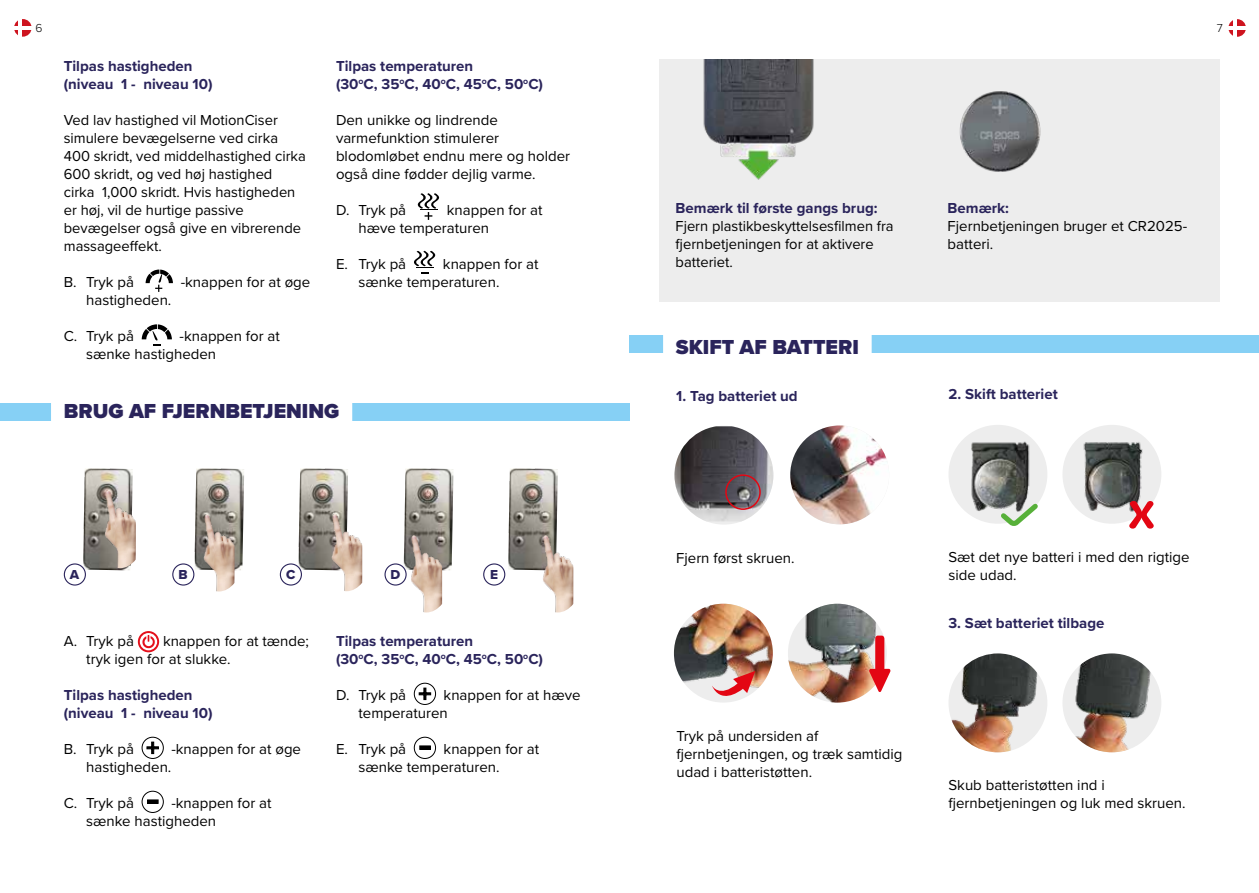
<style>
.page{position:relative;width:1259px;height:893px;background:#fff}
.page>*{position:absolute;margin:0;border:0;box-sizing:border-box;transform-origin:0 0}
.t1{font:900 21px "Proxima Nova";color:#2a245b}
.t2{font:15px/18px "Proxima Nova";color:#000}
.t3{font:700 15px/18px "Proxima Nova";color:#2a245b}
.t4{font:13.5px "Proxima Nova Extrabld";color:#2a245b}
.t5{font:300 12px "Proxima Nova";color:#000}
</style>
<div class="page">
<img style="left:83px;top:468px;width:50px;height:102px">
<img style="left:105px;top:491px;width:31px;height:77px">
<img style="left:195px;top:468px;width:49px;height:102px">
<img style="left:203px;top:514px;width:31px;height:77px">
<img style="left:298px;top:468px;width:50px;height:102px">
<img style="left:331px;top:514px;width:31px;height:77px">
<img style="left:404px;top:468px;width:49px;height:102px">
<img style="left:411px;top:535px;width:31px;height:77px">
<img style="left:508px;top:468px;width:50px;height:102px">
<img style="left:542px;top:535px;width:31px;height:77px">
<div style="left:0;top:403px;width:629px;height:18px;background:#86d0f5"></div>
<div style="left:51px;top:399px;width:301px;height:24px;background:#fff"></div>
<svg style="left:138px;top:631px;width:21px;height:21px"></svg>
<svg style="left:141px;top:736px;width:23px;height:23px"></svg>
<div style="left:142px;top:791px;width:22px;height:22px;border:1px solid #000;border-radius:50%"></div>
<div style="left:147px;top:800px;width:11px;height:4px;border:1px solid #000"></div>
<svg style="left:413px;top:682px;width:23px;height:23px"></svg>
<div style="left:414px;top:737px;width:22px;height:22px;border:1px solid #000;border-radius:50%"></div>
<div style="left:419px;top:746px;width:12px;height:4px;border:1px solid #000"></div>
<div style="left:64px;top:564px;width:21px;height:21px;background:#fff;border-radius:50%"></div>
<div style="left:64px;top:563px;width:22px;height:23px;border:1px solid #2a245b;border-radius:50%"></div>
<div style="left:172px;top:563px;width:22px;height:23px;border:1px solid #2a245b;border-radius:50%"></div>
<div style="left:280px;top:564px;width:21px;height:21px;background:#fff;border-radius:50%"></div>
<div style="left:280px;top:563px;width:22px;height:23px;border:1px solid #2a245b;border-radius:50%"></div>
<div style="left:385px;top:564px;width:21px;height:21px;background:#fff;border-radius:50%"></div>
<div style="left:384px;top:563px;width:23px;height:23px;border:1px solid #2a245b;border-radius:50%"></div>
<div style="left:483px;top:563px;width:22px;height:23px;border:1px solid #2a245b;border-radius:50%"></div>
<svg style="left:146px;top:270px;width:27px;height:22px"></svg>
<svg style="left:142px;top:324px;width:30px;height:22px"></svg>
<svg style="left:418px;top:193px;width:21px;height:27px"></svg>
<svg style="left:414px;top:251px;width:21px;height:23px"></svg>
<div style="left:629px;top:335px;width:630px;height:18px;background:#86d0f5"></div>
<div style="left:663px;top:334px;width:208px;height:24px;background:#fff"></div>
<img style="left:674px;top:604px;width:99px;height:99px;border-radius:49px">
<img style="left:788px;top:604px;width:99px;height:99px;border-radius:49px">
<svg style="left:712px;top:671px;width:43px;height:32px"></svg>
<svg style="left:869px;top:636px;width:22px;height:56px"></svg>
<img style="left:949px;top:426px;width:98px;height:98px">
<img style="left:1062px;top:425px;width:99px;height:99px;border-radius:49px">
<svg style="left:996px;top:499px;width:46px;height:27px"></svg>
<svg style="left:1128px;top:501px;width:26px;height:28px"></svg>
<img style="left:951px;top:653px;width:96px;height:99px">
<img style="left:1062px;top:653px;width:99px;height:99px;border-radius:49px">
<img style="left:674px;top:426px;width:99px;height:95px">
<div style="left:725px;top:474px;width:36px;height:36px;border:2px solid #e30613;border-radius:50%"></div>
<img style="left:790px;top:425px;width:99px;height:99px;border-radius:49px">
<div style="left:659px;top:60px;width:561px;height:242px;background:#ededed"></div>
<img style="left:703px;top:60px;width:111px;height:120px">
<img style="left:959px;top:91px;width:82px;height:81px">
<svg style="left:14px;top:19px;width:18px;height:18px"></svg>
<hr style="left:19px;top:19px;width:3px;height:18px;background:#fff">
<hr style="left:14px;top:26px;width:18px;height:4px;background:#fff">
<svg style="left:1228px;top:19px;width:18px;height:18px"></svg>
<svg style="left:1232px;top:19px;width:4px;height:18px"></svg>
<hr style="left:1228px;top:26px;width:18px;height:4px;background:#fff">
<p class="t5" style="left:35px;top:19px;width:9px">6</p>
<p class="t5" style="left:1217px;top:19px;width:8px">7</p>
<p class="t3" style="left:64px;top:57px;width:150px">Tilpas hastigheden (niveau 1 - niveau 10)</p>
<p class="t2" style="left:64px;top:111px;width:244px">Ved lav hastighed vil MotionCiser simulere bevægelserne ved cirka<br>400 skridt, ved middelhastighed cirka<br>600 skridt, og ved høj hastighed cirka 1,000 skridt. Hvis hastigheden er høj, vil de hurtige passive bevægelser også give en vibrerende massageeffekt.</p>
<p class="t2" style="left:64px;top:273px;width:72px">B. Tryk på</p>
<p class="t2" style="left:181px;top:273px;width:131px">-knappen for at øge</p>
<p class="t2" style="left:86px;top:291px;width:87px">hastigheden.</p>
<p class="t2" style="left:64px;top:327px;width:72px">C. Tryk på</p>
<p class="t2" style="left:86px;top:327px;width:195px;text-indent:93px">-knappen for at sænke hastigheden</p>
<p class="t3" style="left:336px;top:57px;width:209px">Tilpas temperaturen<br>(30<sup>o</sup>C, 35<sup>o</sup>C, 40<sup>o</sup>C, 45<sup>o</sup>C, 50<sup>o</sup>C)</p>
<p class="t2" style="left:336px;top:111px;width:236px">Den unikke og lindrende varmefunktion stimulerer blodomløbet endnu mere og holder også dine fødder dejlig varme.</p>
<p class="t2" style="left:336px;top:201px;width:72px">D. Tryk på</p>
<p class="t2" style="left:358px;top:201px;width:185px;text-indent:88px">knappen for at hæve temperaturen</p>
<p class="t2" style="left:336px;top:255px;width:72px">E. Tryk på</p>
<p class="t2" style="left:358px;top:255px;width:182px;text-indent:84px">knappen for at sænke temperaturen.</p>
<h1 class="t1" style="left:64px;top:396px;width:277px">BRUG AF FJERNBETJENING</h1>
<p class="t4" style="left:70px;top:564px;width:11px">A</p>
<p class="t4" style="left:178px;top:564px;width:11px">B</p>
<p class="t4" style="left:286px;top:564px;width:11px">C</p>
<p class="t4" style="left:390px;top:564px;width:11px">D</p>
<p class="t4" style="left:490px;top:564px;width:9px">E</p>
<p class="t2" style="left:64px;top:632px;width:72px">A. Tryk på</p>
<p class="t2" style="left:86px;top:632px;width:224px;text-indent:77px">knappen for at tænde; tryk igen for at slukke.</p>
<p class="t3" style="left:64px;top:686px;width:150px">Tilpas hastigheden (niveau 1 - niveau 10)</p>
<p class="t2" style="left:64px;top:740px;width:72px">B. Tryk på</p>
<p class="t2" style="left:171px;top:740px;width:131px">-knappen for at øge</p>
<p class="t2" style="left:86px;top:758px;width:87px">hastigheden.</p>
<p class="t2" style="left:64px;top:794px;width:72px">C. Tryk på</p>
<p class="t2" style="left:86px;top:794px;width:187px;text-indent:85px">-knappen for at sænke hastigheden</p>
<p class="t3" style="left:336px;top:632px;width:209px">Tilpas temperaturen<br>(30<sup>o</sup>C, 35<sup>o</sup>C, 40<sup>o</sup>C, 45<sup>o</sup>C, 50<sup>o</sup>C)</p>
<p class="t2" style="left:336px;top:686px;width:72px">D. Tryk på</p>
<p class="t2" style="left:358px;top:686px;width:224px;text-indent:85px">knappen for at hæve temperaturen</p>
<p class="t2" style="left:336px;top:740px;width:72px">E. Tryk på</p>
<p class="t2" style="left:358px;top:740px;width:182px;text-indent:85px">knappen for at sænke temperaturen.</p>
<p class="t3" style="left:675px;top:198px;width:203px">Bemærk til første gangs brug:</p>
<p class="t2" style="left:675px;top:216px;width:220px">Fjern plastikbeskyttelsesfilmen fra fjernbetjeningen for at aktivere batteriet.</p>
<h1 class="t1" style="left:676px;top:331px;width:184px">SKIFT AF BATTERI</h1>
<p class="t3" style="left:676px;top:387px;width:123px">1. Tag batteriet ud</p>
<p class="t3" style="left:947px;top:198px;width:63px">Bemærk:</p>
<p class="t2" style="left:947px;top:216px;width:241px">Fjernbetjeningen bruger et CR2025- batteri.</p>
<p class="t3" style="left:948px;top:385px;width:111px">2. Skift batteriet</p>
<p class="t2" style="left:676px;top:549px;width:120px">Fjern først skruen.</p>
<p class="t2" style="left:676px;top:726px;width:227px">Tryk på undersiden af fjernbetjeningen, og træk samtidig udad i batteristøtten.</p>
<p class="t2" style="left:948px;top:547px;width:242px">Sæt det nye batteri i med den rigtige side udad.</p>
<p class="t3" style="left:948px;top:614px;width:157px">3. Sæt batteriet tilbage</p>
<p class="t2" style="left:948px;top:775px;width:239px">Skub batteristøtten ind i fjernbetjeningen og luk med skruen.</p>
</div>
